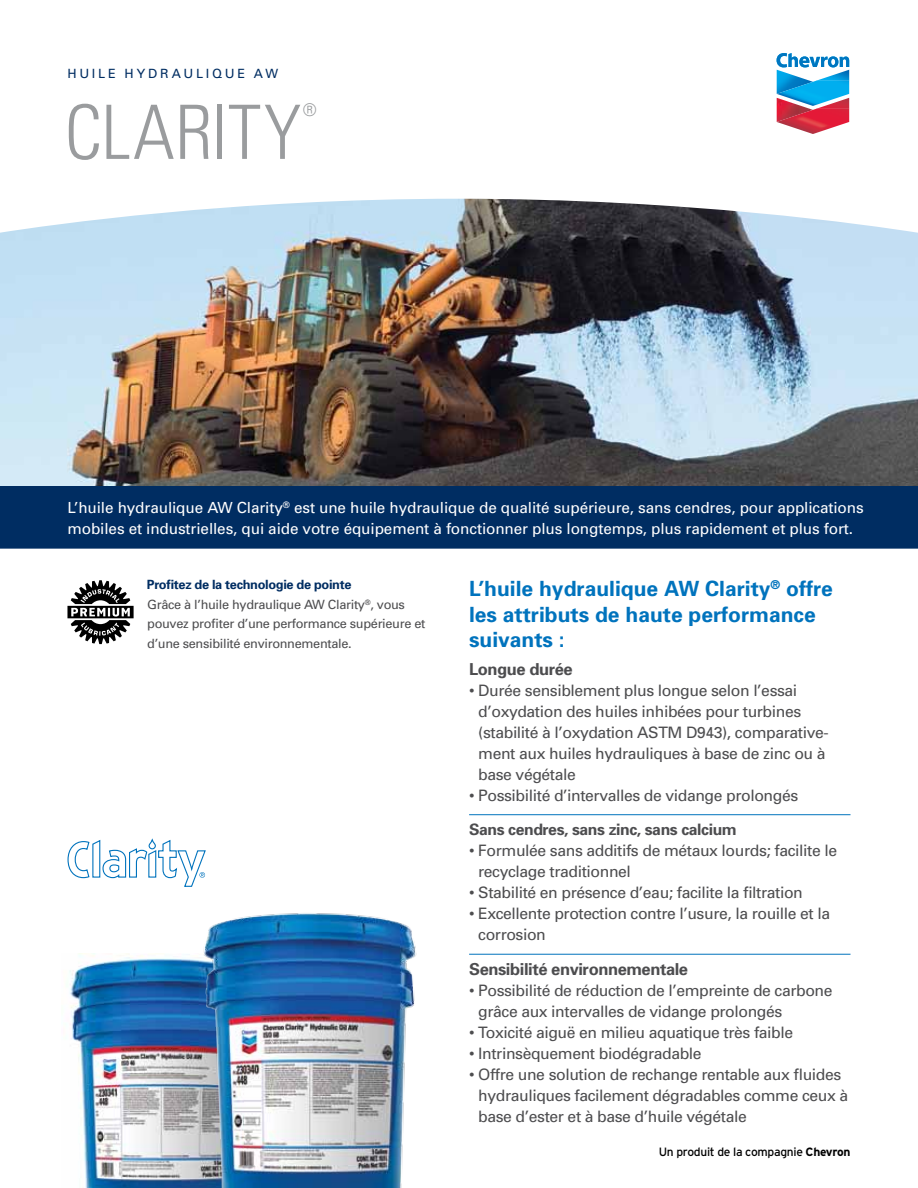
<style>
.page{position:relative;width:918px;height:1188px;background:#fff}
.page>*{position:absolute;margin:0;border:0;box-sizing:border-box;transform-origin:0 0}
.t1{font:300 condensed 75px "Univers";color:#9a9c9e}
.t2{font:700 21px/25.5px "Univers";color:#0073bd}
.t3{font:300 condensed 17.55px "Univers";color:#9a9c9e}
.t4{font:700 16.5px "Univers";letter-spacing:-.025em;color:#4d4d4f}
.t5{font:15.75px/21px "Univers";letter-spacing:-.025em;color:#4d4d4f}
.t6{font:700 15.75px "Univers";letter-spacing:-.025em;color:#4d4d4f}
.t7{font:15.3px/21px "Univers";letter-spacing:-.005em;color:#fff}
.t8{font:12.75px/19.5px "Univers";letter-spacing:-.025em;color:#4d4d4f}
.t9{font:12.75px "Univers";letter-spacing:.215em;color:#002d62}
.t10{font:12px "Interstate";letter-spacing:-.025em;color:#000}
.s1{font-weight:700;color:#002d62}
.s2{font-weight:700}
</style>
<div class="page">
<img style="left:777px;top:70px;width:34px;height:11px">
<img style="left:816px;top:70px;width:33px;height:11px">
<img style="left:777px;top:81px;width:72px;height:25px">
<img style="left:777px;top:98px;width:36px;height:11px">
<img style="left:816px;top:98px;width:33px;height:11px">
<img style="left:777px;top:109px;width:72px;height:25px">
<img style="left:782px;top:115px;width:52px;height:17px">
<img style="left:782px;top:87px;width:52px;height:17px">
<svg style="left:777px;top:53px;width:72px;height:14px"></svg>
<img style="left:0;top:199px;width:918px;height:287px">
<svg style="left:68px;top:580px;width:66px;height:64px"></svg>
<hr style="left:469px;top:814px;width:381px;height:1px;background:#0073bd">
<hr style="left:469px;top:954px;width:381px;height:1px;background:#0073bd">
<div style="left:0;top:486px;width:918px;height:63px;background:#002d62"></div>
<svg style="left:68px;top:840px;width:138px;height:47px"></svg>
<div style="left:149px;top:839px;width:7px;height:10px;border:1px solid #0073bd;border-radius:3px"></div>
<img style="left:69px;top:954px;width:123px;height:234px">
<img style="left:192px;top:913px;width:225px;height:275px">
<p class="t9" style="left:68px;top:65px;width:212px">Huile h ydraulique AW</p>
<h1 class="t1" style="left:65px;top:87px;width:238px">Clarity</h1>
<p class="t3" style="left:303px;top:99px;width:15px">®</p>
<p class="t7" style="left:67px;top:497px;width:798px">L’huile hydraulique AW Clarity<sup>®</sup> est une huile hydraulique de qualité supérieure, sans cendres, pour applications mobiles et industrielles, qui aide votre équipement à fonctionner plus longtemps, plus rapidement et plus fort.</p>
<p class="t8" style="left:147px;top:575px;width:280px"><span class="s1">Profitez de la technologie de pointe<br></span>Grâce à l’huile hydraulique AW Clarity<sup>®</sup>, vous pouvez profiter d’une performance supérieure et d’une sensibilité environnementale.</p>
<h2 class="t2" style="left:469px;top:575px;width:365px">L’huile hydraulique AW Clarity<sup>®</sup> offre les attributs de haute performance suivants :</h2>
<p class="t4" style="left:469px;top:658px;width:105px">Longue durée</p>
<p class="t5" style="left:478px;top:679px;width:352px;text-indent:-9px">• Durée sensiblement plus longue selon l’essai d’oxydation des huiles inhibées pour turbines (stabilité à l’oxydation ASTM D943), comparative&shy;ment aux huiles hydrauliques à base de zinc ou à base végétale</p>
<p class="t5" style="left:469px;top:784px;width:331px">• Possibilité d’intervalles de vidange prolongés</p>
<p class="t6" style="left:469px;top:820px;width:269px">Sans cendres, sans zinc, sans calcium</p>
<p class="t5" style="left:478px;top:840px;width:360px;text-indent:-9px">• Formulée sans additifs de métaux lourds; facilite le recyclage traditionnel</p>
<p class="t5" style="left:469px;top:882px;width:335px">• Stabilité en présence d’eau; facilite la filtration</p>
<p class="t5" style="left:478px;top:903px;width:353px;text-indent:-9px">• Excellente protection contre l’usure, la rouille et la corrosion</p>
<p class="t4" style="left:469px;top:958px;width:221px">Sensibilité environnementale</p>
<p class="t5" style="left:478px;top:980px;width:356px;text-indent:-9px">• Possibilité de réduction de l’empreinte de carbone grâce aux intervalles de vidange prolongés</p>
<p class="t5" style="left:469px;top:1021px;width:326px">• Toxicité aiguë en milieu aquatique très faible</p>
<p class="t5" style="left:469px;top:1042px;width:234px">• Intrinsèquement biodégradable</p>
<p class="t5" style="left:478px;top:1063px;width:372px;text-indent:-9px">• Offre une solution de rechange rentable aux fluides hydrauliques facilement dégradables comme ceux à base d’ester et à base d’huile végétale</p>
<p class="t10" style="left:659px;top:1145px;width:193px">Un produit de la compagnie <span class="s2">Chevron</span></p>
</div>
